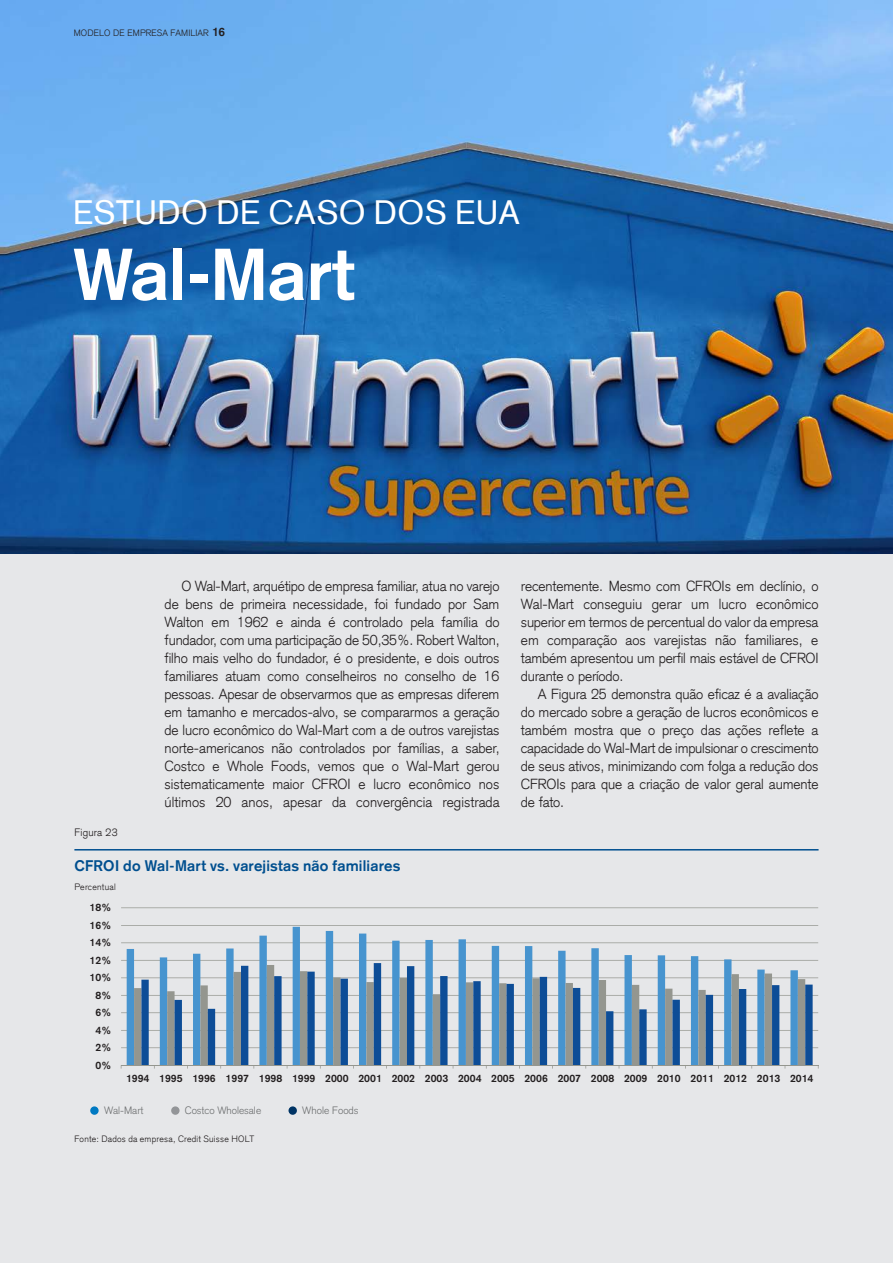
<style>
.page{position:relative;width:893px;height:1263px;background:#e6e7e9}
.page>*{position:absolute;margin:0;border:0;box-sizing:border-box;transform-origin:0 0}
.titel{font:700 72px "Credit Suisse Type";color:#fff}
.titel_22pt{font:33px "Credit Suisse Type";letter-spacing:.01em;color:#fff}
.chart_titel{font:700 15px "Credit Suisse Type";letter-spacing:.015em;color:#004f8f}
.Body{font:300 14.25px/18px "Credit Suisse Type";letter-spacing:-.005em;color:#231f20;text-align:justify}
.t1{font:700 10.5px "Credit Suisse Type";color:#231f20}
.t2{font:300 10.5px "Credit Suisse Type";color:#6d6f70}
.Figure_Table_Number{font:300 10.5px "Credit Suisse Type";letter-spacing:.025em;color:#231f20}
.Chart_Source{font:300 9px "Credit Suisse Type";letter-spacing:.025em;color:#231f20}
.s1{font-weight:700;font-size:12px}
</style>
<div class="page">
<img style="left:0;top:0;width:893px;height:554px">
<hr style="left:74px;top:849px;width:745px;height:1px;background:#004f8f">
<div style="left:90px;top:1106px;width:9px;height:9px;background:#0079c2;border-radius:50%"></div>
<div style="left:171px;top:1106px;width:9px;height:9px;background:#939598;border-radius:50%"></div>
<div style="left:288px;top:1106px;width:9px;height:9px;background:#003465;border-radius:50%"></div>
<hr style="left:121px;top:1047px;width:697px;height:1px;background:#94968f">
<hr style="left:121px;top:1030px;width:697px;height:1px;background:#94968f">
<hr style="left:121px;top:1012px;width:697px;height:1px;background:#94968f">
<hr style="left:121px;top:995px;width:697px;height:1px;background:#94968f">
<hr style="left:121px;top:977px;width:697px;height:1px;background:#94968f">
<hr style="left:121px;top:960px;width:697px;height:1px;background:#94968f">
<hr style="left:121px;top:942px;width:697px;height:1px;background:#94968f">
<hr style="left:121px;top:925px;width:697px;height:1px;background:#94968f">
<hr style="left:121px;top:907px;width:697px;height:1px;background:#94968f">
<svg style="left:127px;top:927px;width:671px;height:138px"></svg>
<svg style="left:141px;top:963px;width:672px;height:102px"></svg>
<hr style="left:121px;top:1065px;width:697px;height:1px;background:#94968f">
<p class="Chart_Source" style="left:74px;top:28px;width:153px">MODELO DE EMPRESA FAMILIAR <span class="s1">16</span></p>
<p class="titel_22pt" style="left:73px;top:193px;width:448px">ESTUDO DE CASO DOS EUA</p>
<p class="titel" style="left:73px;top:232px;width:283px">Wal-Mart</p>
<p class="Body" style="left:165px;top:577px;width:337px;text-indent:17px">O Wal-Mart, arquétipo de empresa familiar, atua no varejo de bens de primeira necessidade, foi fundado por Sam Walton em 1962 e ainda é controlado pela família do fundador, com uma participação de 50,35%. Robert Walton, filho mais velho do fundador, é o presidente, e dois outros familiares atuam como conselheiros no conselho de 16 pessoas. Apesar de observarmos que as empresas diferem em tamanho e mercados-alvo, se compararmos a geração de lucro econômico do Wal-Mart com a de outros varejistas norte-americanos não controlados por famílias, a saber, Costco e Whole Foods, vemos que o Wal-Mart gerou sistematicamente maior CFROI e lucro econômico nos últimos 20 anos, apesar da convergência registrada</p>
<p class="Figure_Table_Number" style="left:74px;top:826px;width:45px">Figura 23</p>
<p class="chart_titel" style="left:74px;top:857px;width:327px">CFROI do Wal-Mart vs. varejistas não familiares</p>
<p class="Chart_Source" style="left:74px;top:881px;width:43px">Percentual</p>
<p class="t1" style="left:90px;top:901px;width:24px">18%</p>
<p class="t1" style="left:90px;top:919px;width:24px">16%</p>
<p class="t1" style="left:90px;top:936px;width:24px">14%</p>
<p class="t1" style="left:90px;top:954px;width:24px">12%</p>
<p class="t1" style="left:90px;top:971px;width:24px">10%</p>
<p class="t1" style="left:95px;top:989px;width:18px">8%</p>
<p class="t1" style="left:95px;top:1006px;width:18px">6%</p>
<p class="t1" style="left:95px;top:1024px;width:18px">4%</p>
<p class="t1" style="left:95px;top:1041px;width:18px">2%</p>
<p class="t1" style="left:95px;top:1059px;width:18px">0%</p>
<p class="Body" style="left:521px;top:577px;width:299px">recentemente. Mesmo com CFROIs em declínio, o Wal-Mart conseguiu gerar um lucro econômico superior em termos de percentual do valor da empresa em comparação aos varejistas não familiares, e também apresentou um perfil mais estável de CFROI durante o período.</p>
<p class="Body" style="left:521px;top:685px;width:299px;text-indent:17px">A Figura 25 demonstra quão eficaz é a avaliação do mercado sobre a geração de lucros econômicos e também mostra que o preço das ações reflete a capacidade do Wal-Mart de impulsionar o crescimento de seus ativos, minimizando com folga a redução dos CFROIs para que a criação de valor geral aumente de fato.</p>
<p class="t1" style="left:126px;top:1072px;width:689px">1994 1995 1996 1997 1998 1999 2000 2001 2002 2003 2004 2005 2006 2007 2008 2009 2010 2011 2012 2013 2014</p>
<p class="t2" style="left:104px;top:1104px;width:41px">Wal-Mart</p>
<p class="t2" style="left:185px;top:1104px;width:78px">Costco Wholesale</p>
<p class="t2" style="left:302px;top:1104px;width:58px">Whole Foods</p>
<p class="Chart_Source" style="left:74px;top:1133px;width:181px">Fonte: Dados da empresa, Credit Suisse HOLT</p>
</div>
